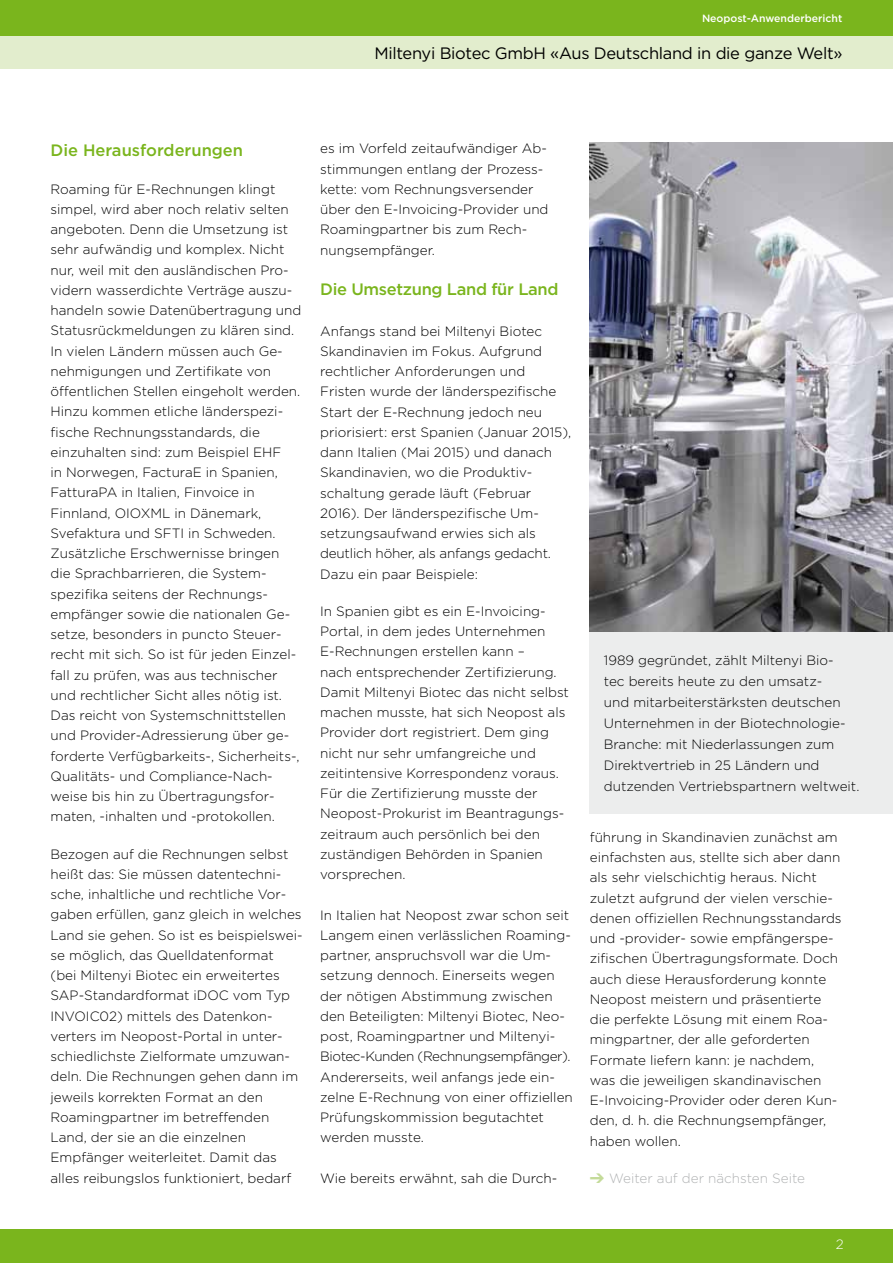
<style>
.page{position:relative;width:893px;height:1263px;background:#fff}
.page>*{position:absolute;margin:0;border:0;box-sizing:border-box;transform-origin:0 0}
.t1{font:16.5px "Gotham";letter-spacing:-.02em;color:#000}
.t2{font:500 16.5px "Gotham";letter-spacing:-.02em;color:#7ab51d}
.t3{font:500 16.5px "Gotham";color:#7ab51d}
.t4{font:300 13.5px/20.2px "Gotham";color:#000}
.t5{font:300 13.5px "Gotham";color:#b1b3b4}
.t6{font:300 13.5px "Gotham";color:#fff}
.t7{font:500 10.5px "Gotham";color:#fff}
.s1{color:#c4db99}
</style>
<div class="page">
<div style="left:0;top:0;width:893px;height:36px;background:#7ab51d"></div>
<div style="left:0;top:1229px;width:893px;height:34px;background:#7ab51d"></div>
<div style="left:0;top:36px;width:893px;height:32px;background:#e2edcd"></div>
<div style="left:590px;top:142px;width:303px;height:672px;background:#eceded"></div>
<img style="left:590px;top:142px;width:303px;height:489px">
<p class="t7" style="left:702px;top:13px;width:142px">Neopost-Anwenderbericht</p>
<p class="t1" style="left:374px;top:43px;width:469px">Miltenyi Biotec GmbH «Aus Deutschland in die ganze Welt»</p>
<p class="t3" style="left:51px;top:141px;width:194px">Die Herausforderungen</p>
<p class="t4" style="left:51px;top:178px;width:252px">Roaming für E-Rechnungen klingt simpel, wird aber noch relativ selten angeboten. Denn die Umsetzung ist sehr aufwändig und komplex. Nicht nur, weil mit den ausländischen Pro&shy;vidern wasserdichte Verträge auszu&shy;handeln sowie Datenübertragung und Statusrückmeldungen zu klären sind.<br>In vielen Ländern müssen auch Ge&shy;nehmigungen und Zertifikate von öffentlichen Stellen eingeholt werden.<br>Hinzu kommen etliche länderspezi&shy;fische Rechnungsstandards, die einzuhalten sind: zum Beispiel EHF<br>in Norwegen, FacturaE in Spanien, FatturaPA in Italien, Finvoice in Finnland, OIOXML in Dänemark, Svefaktura und SFTI in Schweden.<br>Zusätzliche Erschwernisse bringen die Sprachbarrieren, die System&shy;spezifika seitens der Rechnungs&shy;empfänger sowie die nationalen Ge&shy;setze, besonders in puncto Steuer&shy;recht mit sich. So ist für jeden Einzel&shy;fall zu prüfen, was aus technischer und rechtlicher Sicht alles nötig ist.<br>Das reicht von Systemschnittstellen und Provider-Adressierung über ge&shy;forderte Verfügbarkeits-, Sicherheits-, Qualitäts- und Compliance-Nach&shy;weise bis hin zu Übertragungsfor&shy;maten, -inhalten und -protokollen.</p>
<p class="t4" style="left:51px;top:843px;width:254px">Bezogen auf die Rechnungen selbst heißt das: Sie müssen datentechni&shy;sche, inhaltliche und rechtliche Vor&shy;gaben erfüllen, ganz gleich in welches Land sie gehen. So ist es beispielswei&shy;se möglich, das Quelldatenformat (bei Miltenyi Biotec ein erweitertes SAP-Standardformat iDOC vom Typ INVOIC02) mittels des Datenkon&shy;verters im Neopost-Portal in unter&shy;schiedlichste Zielformate umzuwan&shy;deln. Die Rechnungen gehen dann im jeweils korrekten Format an den Roamingpartner im betreffenden Land, der sie an die einzelnen Empfänger weiterleitet. Damit das alles reibungslos funktioniert, bedarf</p>
<p class="t4" style="left:320px;top:138px;width:230px">es im Vorfeld zeitaufwändiger Ab&shy;stimmungen entlang der Prozess&shy;kette: vom Rechnungsversender über den E-Invoicing-Provider und<br>Roamingpartner bis zum Rech&shy;nungsempfänger.</p>
<p class="t2" style="left:320px;top:280px;width:240px">Die Umsetzung Land für Land</p>
<p class="t4" style="left:320px;top:320px;width:253px">Anfangs stand bei Miltenyi Biotec Skandinavien im Fokus. Aufgrund rechtlicher Anforderungen und Fristen wurde der länderspezifische Start der E-Rechnung jedoch neu priorisiert: erst Spanien (Januar 2015), dann Italien (Mai 2015) und danach Skandinavien, wo die Produktiv&shy;schaltung gerade läuft (Februar 2016). Der länderspezifische Um&shy;setzungsaufwand erwies sich als deutlich höher, als anfangs gedacht.<br>Dazu ein paar Beispiele:</p>
<p class="t4" style="left:320px;top:600px;width:250px">In Spanien gibt es ein E-Invoicing-Portal, in dem jedes Unternehmen E-Rechnungen erstellen kann –<br>nach entsprechender Zertifizierung.<br>Damit Miltenyi Biotec das nicht selbst machen musste, hat sich Neopost als Provider dort registriert. Dem ging nicht nur sehr umfangreiche und zeitintensive Korrespondenz voraus.<br>Für die Zertifizierung musste der Neopost-Prokurist im Beantragungs&shy;zeitraum auch persönlich bei den zuständigen Behörden in Spanien vorsprechen.</p>
<p class="t4" style="left:320px;top:904px;width:254px">In Italien hat Neopost zwar schon seit Langem einen verlässlichen Roaming&shy;partner, anspruchsvoll war die Um&shy;setzung dennoch. Einerseits wegen der nötigen Abstimmung zwischen den Beteiligten: Miltenyi Biotec, Neo&shy;post, Roamingpartner und Miltenyi-Biotec-Kunden (Rechnungsempfänger).<br>Andererseits, weil anfangs jede ein&shy;zelne E-Rechnung von einer offiziellen Prüfungskommission begutachtet werden musste.</p>
<p class="t4" style="left:320px;top:1167px;width:239px">Wie bereits erwähnt, sah die Durch-</p>
<p class="t4" style="left:604px;top:649px;width:257px;line-height:21px">1989 gegründet, zählt Miltenyi Bio-<br>tec bereits heute zu den umsatz-<br>und mitarbeiterstärksten deutschen Unternehmen in der Biotechnologie-Branche: mit Niederlassungen zum Direktvertrieb in 25 Ländern und dutzenden Vertriebspartnern weltweit.</p>
<p class="t4" style="left:590px;top:826px;width:253px">führung in Skandinavien zunächst am einfachsten aus, stellte sich aber dann als sehr vielschichtig heraus. Nicht zuletzt aufgrund der vielen verschie&shy;denen offiziellen Rechnungsstandards und -provider- sowie empfängerspe&shy;zifischen Übertragungsformate. Doch auch diese Herausforderung konnte Neopost meistern und präsentierte die perfekte Lösung mit einem Roa&shy;mingpartner, der alle geforderten Formate liefern kann: je nachdem, was die jeweiligen skandinavischen E-Invoicing-Provider oder deren Kun&shy;den, d. h. die Rechnungsempfänger, haben wollen.</p>
<p class="t5" style="left:590px;top:1169px;width:217px"><span class="s1">➔</span> Weiter auf der nächsten Seite</p>
<p class="t6" style="left:836px;top:1235px;width:9px">2</p>
</div>
